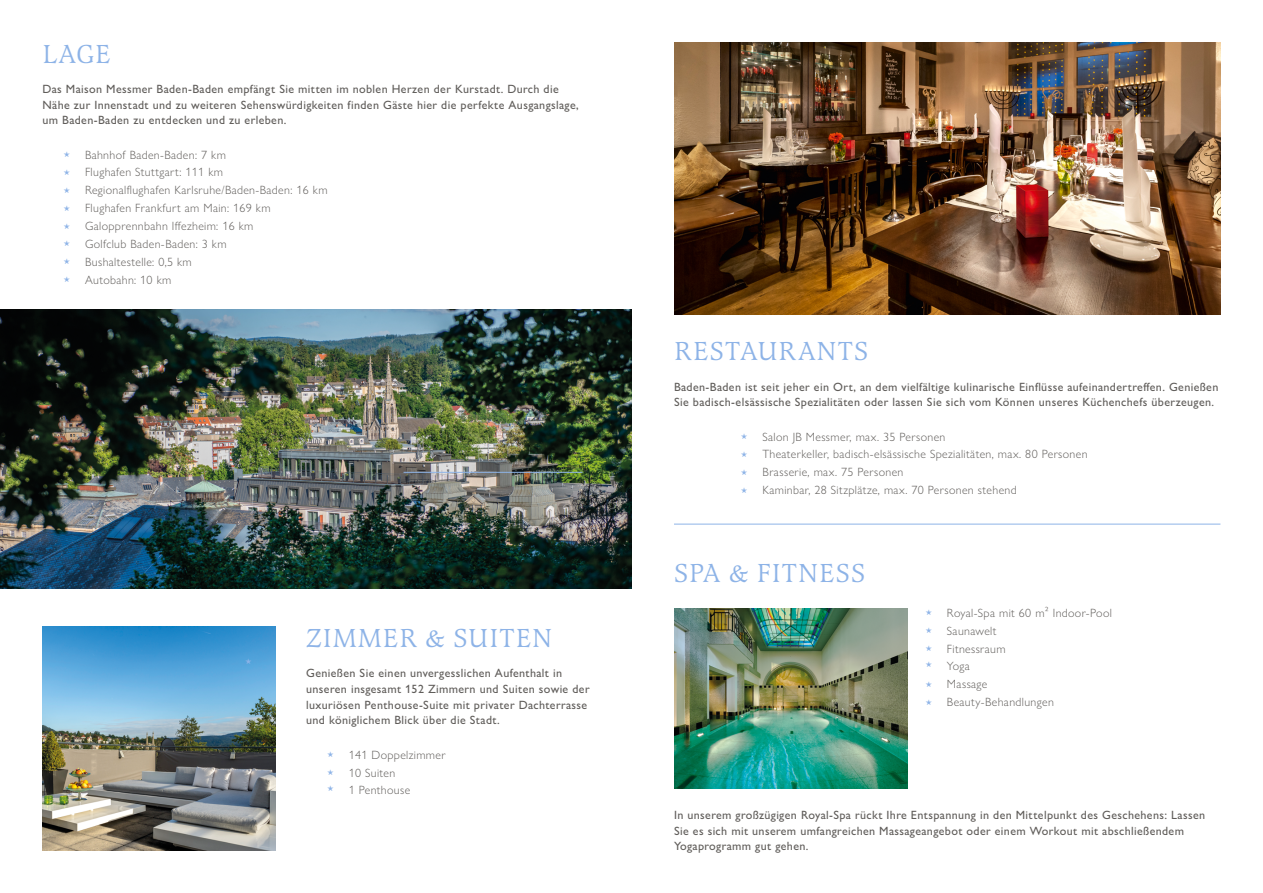
<style>
.page{position:relative;width:1263px;height:893px;background:#fff}
.page>*{position:absolute;margin:0;border:0;box-sizing:border-box;transform-origin:0 0}
.t1{font:27px "Latienne URW";letter-spacing:.03em;color:#8db3e7}
.t2{font:500 12px/15.8px "Gill Sans Nova";letter-spacing:.03em;color:#605d5a}
.t3{font:300 12px "Gill Sans Nova";letter-spacing:.03em;color:#605d5a}
.t4{font:7.5px "Arial Unicode MS";color:#8db3e7}
.s1{font-family:"Arial Unicode MS";font-weight:400;font-size:7.5px;color:#8db3e7}
</style>
<div class="page">
<img style="left:674px;top:608px;width:233px;height:181px">
<img style="left:43px;top:627px;width:233px;height:223px">
<img style="left:674px;top:43px;width:546px;height:272px">
<img style="left:0;top:309px;width:631px;height:279px">
<hr style="left:674px;top:524px;width:546px;height:1px;background:#8db3e7">
<hr style="left:403px;top:472px;width:179px;height:1px;background:#8db3e7">
<h1 class="t1" style="left:43px;top:37px;width:70px">LAGE</h1>
<p class="t2" style="left:43px;top:81px;width:538px">Das Maison Messmer Baden-Baden empfängt Sie mitten im noblen Herzen der Kurstadt. Durch die<br>Nähe zur Innenstadt und zu weiteren Sehenswürdigkeiten finden Gäste hier die perfekte Ausgangslage, um Baden-Baden zu entdecken und zu erleben.</p>
<p class="t3" style="left:64px;top:147px;width:164px"><span class="s1">★</span> Bahnhof Baden-Baden: 7 km</p>
<p class="t3" style="left:64px;top:165px;width:161px"><span class="s1">★</span> Flughafen Stuttgart: 111 km</p>
<p class="t3" style="left:64px;top:183px;width:265px"><span class="s1">★</span> Regionalflughafen Karlsruhe/Baden-Baden: 16 km</p>
<p class="t3" style="left:64px;top:201px;width:208px"><span class="s1">★</span> Flughafen Frankfurt am Main: 169 km</p>
<p class="t3" style="left:64px;top:219px;width:191px"><span class="s1">★</span> Galopprennbahn Iffezheim: 16 km</p>
<p class="t3" style="left:64px;top:237px;width:164px"><span class="s1">★</span> Golfclub Baden-Baden: 3 km</p>
<p class="t3" style="left:64px;top:254px;width:130px"><span class="s1">★</span> Bushaltestelle: 0,5 km</p>
<p class="t3" style="left:64px;top:272px;width:109px"><span class="s1">★</span> Autobahn: 10 km</p>
<p class="t4" style="left:246px;top:656px;width:8px">★</p>
<h1 class="t1" style="left:306px;top:621px;width:248px">ZIMMER &amp; SUITEN</h1>
<p class="t2" style="left:306px;top:665px;width:285px">Genießen Sie einen unvergesslichen Aufenthalt in unseren insgesamt 152 Zimmern und Suiten sowie der luxuriösen Penthouse-Suite mit privater Dachterrasse und königlichem Blick über die Stadt.</p>
<p class="t3" style="left:327px;top:747px;width:120px"><span class="s1">★</span> 141 Doppelzimmer</p>
<p class="t3" style="left:327px;top:765px;width:69px"><span class="s1">★</span> 10 Suiten</p>
<p class="t3" style="left:327px;top:783px;width:84px"><sup>★</sup> 1 Penthouse</p>
<h1 class="t1" style="left:674px;top:335px;width:196px">RESTAURANTS</h1>
<p class="t2" style="left:674px;top:378px;width:546px">Baden-Baden ist seit jeher ein Ort, an dem vielfältige kulinarische Einflüsse aufeinandertreffen. Genießen<br>Sie badisch-elsässische Spezialitäten oder lassen Sie sich vom Können unseres Küchenchefs überzeugen.</p>
<p class="t3" style="left:741px;top:429px;width:206px"><span class="s1">★</span> Salon JB Messmer, max. 35 Personen</p>
<p class="t3" style="left:741px;top:447px;width:348px"><span class="s1">★</span> Theaterkeller, badisch-elsässische Spezialitäten, max. 80 Personen</p>
<p class="t3" style="left:741px;top:465px;width:164px"><span class="s1">★</span> Brasserie, max. 75 Personen</p>
<p class="t3" style="left:741px;top:483px;width:277px"><span class="s1">★</span> Kaminbar, 28 Sitzplätze, max. 70 Personen stehend</p>
<h1 class="t1" style="left:674px;top:557px;width:193px">SPA &amp; FITNESS</h1>
<p class="t3" style="left:926px;top:605px;width:188px"><span class="s1">★</span> Royal-Spa mit 60 m² Indoor-Pool</p>
<p class="t3" style="left:926px;top:623px;width:72px"><span class="s1">★</span> Saunawelt</p>
<p class="t3" style="left:926px;top:641px;width:81px"><span class="s1">★</span> Fitnessraum</p>
<p class="t3" style="left:926px;top:659px;width:46px"><sup>★</sup> Yoga</p>
<p class="t3" style="left:926px;top:677px;width:63px"><span class="s1">★</span> Massage</p>
<p class="t3" style="left:926px;top:695px;width:130px"><span class="s1">★</span> Beauty-Behandlungen</p>
<p class="t2" style="left:674px;top:807px;width:533px">In unserem großzügigen Royal-Spa rückt Ihre Entspannung in den Mittelpunkt des Geschehens: Lassen<br>Sie es sich mit unserem umfangreichen Massageangebot oder einem Workout mit abschließendem<br>Yogaprogramm gut gehen.</p>
</div>
